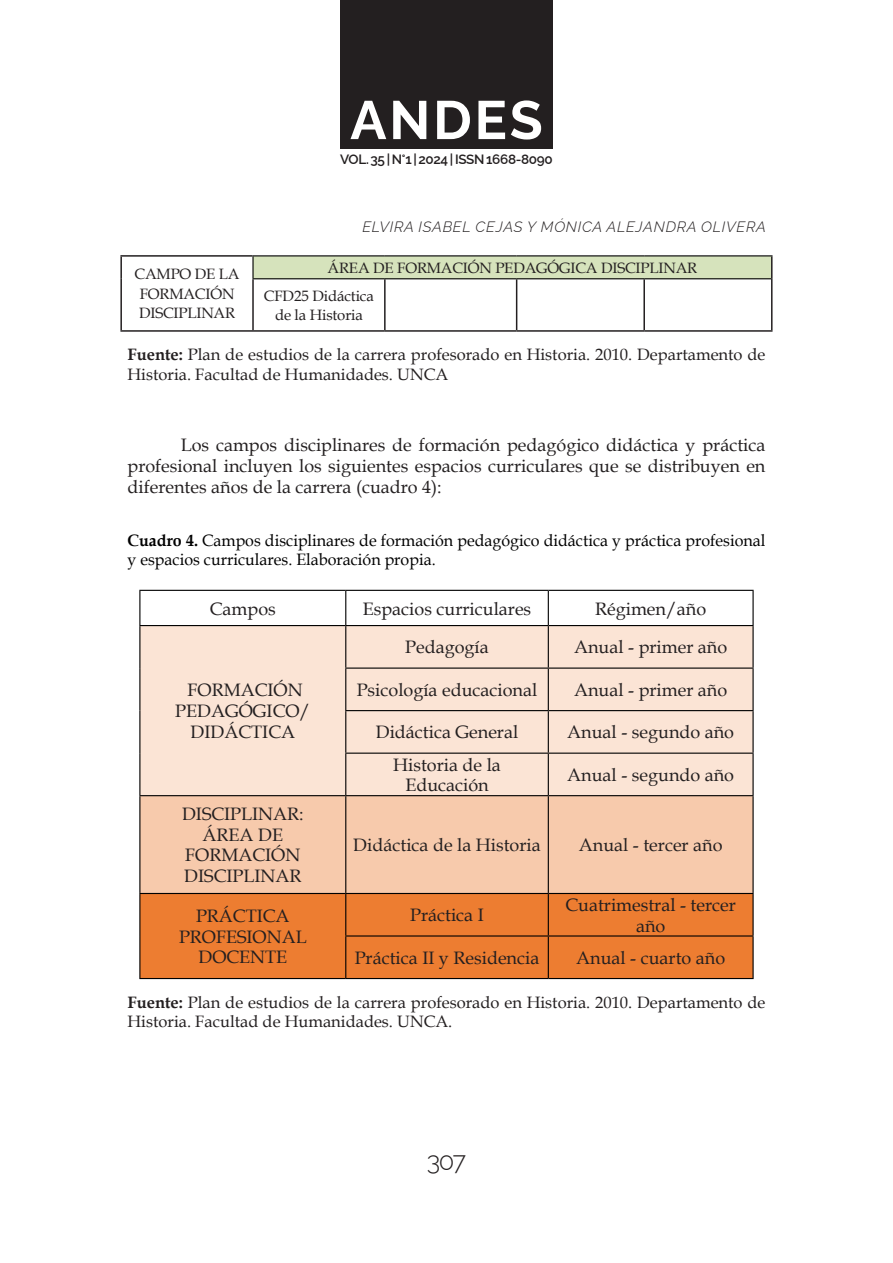
<style>
.page{position:relative;width:893px;height:1263px;background:#fff}
.page>*{position:absolute;margin:0;border:0;box-sizing:border-box;transform-origin:0 0}
.t1{font:100 54px "Raleway";letter-spacing:.05em;color:#fff}
.t2{font:100 25.5px "Raleway";color:#231f20}
.CUERPO{font:18px/20.7px "Book Antiqua";color:#231f20;text-align:center}
.t3{font:16.5px/19.8px "Book Antiqua";color:#231f20}
.TITULO_IMG_2{font:16.5px/18.9px "Book Antiqua";color:#000}
.AUTOR{font:15px/19.5px "Book Antiqua";letter-spacing:-.01em;color:#231f20}
.t4{font:italic 100 15px "Raleway";letter-spacing:.05em;color:#231f20}
.t5{font:600 13.5px "Raleway";letter-spacing:-.025em;color:#231f20}
.s1{font-weight:700}
</style>
<div class="page">
<div style="left:340px;top:0;width:213px;height:149px;background:#231f20"></div>
<div style="left:253px;top:256px;width:519px;height:23px;background:#d6e3bc"></div>
<hr style="left:120px;top:255px;width:132px;height:2px;background:#231f20">
<hr style="left:120px;top:257px;width:2px;height:22px;background:#231f20">
<hr style="left:120px;top:279px;width:2px;height:51px;background:#231f20">
<hr style="left:252px;top:279px;width:2px;height:51px;background:#231f20">
<hr style="left:384px;top:279px;width:2px;height:51px;background:#231f20">
<hr style="left:516px;top:279px;width:1px;height:51px;background:#231f20">
<hr style="left:643px;top:279px;width:2px;height:51px;background:#231f20">
<hr style="left:771px;top:279px;width:1px;height:51px;background:#231f20">
<hr style="left:120px;top:330px;width:133px;height:2px;background:#231f20">
<hr style="left:253px;top:330px;width:132px;height:2px;background:#231f20">
<hr style="left:385px;top:330px;width:132px;height:2px;background:#231f20">
<hr style="left:517px;top:330px;width:127px;height:2px;background:#231f20">
<hr style="left:644px;top:330px;width:128px;height:2px;background:#231f20">
<hr style="left:252px;top:256px;width:2px;height:22px;background:#000">
<hr style="left:252px;top:255px;width:133px;height:1px;background:#000">
<hr style="left:385px;top:255px;width:132px;height:1px;background:#000">
<hr style="left:517px;top:255px;width:127px;height:1px;background:#000">
<hr style="left:644px;top:255px;width:128px;height:1px;background:#000">
<svg style="left:771px;top:256px;width:1px;height:23px"></svg>
<hr style="left:252px;top:278px;width:133px;height:1px;background:#000">
<hr style="left:385px;top:278px;width:132px;height:1px;background:#000">
<hr style="left:517px;top:278px;width:127px;height:1px;background:#000">
<hr style="left:644px;top:278px;width:127px;height:1px;background:#000">
<div style="left:140px;top:626px;width:612px;height:169px;background:#fbe4d5"></div>
<div style="left:140px;top:796px;width:612px;height:97px;background:#f7caac"></div>
<div style="left:140px;top:894px;width:612px;height:84px;background:#ed7d31"></div>
<hr style="left:139px;top:591px;width:1px;height:34px;background:#000">
<hr style="left:139px;top:590px;width:207px;height:1px;background:#000">
<hr style="left:346px;top:590px;width:202px;height:1px;background:#000">
<hr style="left:548px;top:590px;width:206px;height:1px;background:#000">
<hr style="left:139px;top:626px;width:1px;height:42px;background:#000">
<hr style="left:139px;top:668px;width:1px;height:43px;background:#000">
<hr style="left:139px;top:711px;width:1px;height:42px;background:#000">
<hr style="left:139px;top:753px;width:1px;height:42px;background:#000">
<hr style="left:139px;top:796px;width:1px;height:97px;background:#000">
<hr style="left:139px;top:894px;width:1px;height:42px;background:#000">
<hr style="left:139px;top:936px;width:1px;height:42px;background:#000">
<hr style="left:139px;top:625px;width:207px;height:1px;background:#000">
<hr style="left:346px;top:625px;width:202px;height:1px;background:#000">
<hr style="left:548px;top:625px;width:206px;height:1px;background:#000">
<hr style="left:345px;top:667px;width:203px;height:2px;background:#000">
<hr style="left:548px;top:667px;width:206px;height:2px;background:#000">
<hr style="left:345px;top:710px;width:203px;height:1px;background:#000">
<hr style="left:548px;top:710px;width:206px;height:1px;background:#000">
<hr style="left:345px;top:752px;width:203px;height:2px;background:#000">
<hr style="left:548px;top:752px;width:206px;height:2px;background:#000">
<hr style="left:139px;top:795px;width:207px;height:1px;background:#000">
<hr style="left:346px;top:795px;width:202px;height:1px;background:#000">
<hr style="left:548px;top:795px;width:206px;height:1px;background:#000">
<hr style="left:139px;top:893px;width:207px;height:1px;background:#000">
<hr style="left:346px;top:893px;width:202px;height:1px;background:#000">
<hr style="left:548px;top:893px;width:206px;height:1px;background:#000">
<hr style="left:345px;top:935px;width:203px;height:1px;background:#000">
<hr style="left:548px;top:935px;width:206px;height:1px;background:#000">
<hr style="left:139px;top:978px;width:207px;height:1px;background:#000">
<hr style="left:346px;top:978px;width:202px;height:1px;background:#000">
<hr style="left:548px;top:978px;width:206px;height:1px;background:#000">
<hr style="left:345px;top:591px;width:1px;height:34px;background:#000">
<hr style="left:548px;top:591px;width:1px;height:34px;background:#000">
<hr style="left:752px;top:591px;width:2px;height:34px;background:#000">
<hr style="left:345px;top:626px;width:1px;height:41px;background:#000">
<hr style="left:548px;top:626px;width:1px;height:41px;background:#000">
<hr style="left:752px;top:626px;width:2px;height:41px;background:#000">
<hr style="left:345px;top:669px;width:1px;height:41px;background:#000">
<hr style="left:548px;top:669px;width:1px;height:41px;background:#000">
<hr style="left:752px;top:669px;width:2px;height:41px;background:#000">
<hr style="left:345px;top:711px;width:1px;height:41px;background:#000">
<hr style="left:548px;top:711px;width:1px;height:41px;background:#000">
<hr style="left:752px;top:711px;width:2px;height:41px;background:#000">
<hr style="left:345px;top:754px;width:1px;height:41px;background:#000">
<hr style="left:548px;top:754px;width:1px;height:41px;background:#000">
<hr style="left:752px;top:754px;width:2px;height:41px;background:#000">
<hr style="left:345px;top:796px;width:1px;height:97px;background:#000">
<hr style="left:548px;top:796px;width:1px;height:97px;background:#000">
<hr style="left:752px;top:796px;width:2px;height:97px;background:#000">
<hr style="left:345px;top:894px;width:1px;height:41px;background:#000">
<hr style="left:548px;top:894px;width:1px;height:41px;background:#000">
<hr style="left:752px;top:894px;width:2px;height:41px;background:#000">
<hr style="left:345px;top:936px;width:1px;height:42px;background:#000">
<hr style="left:548px;top:936px;width:1px;height:42px;background:#000">
<hr style="left:752px;top:936px;width:2px;height:42px;background:#000">
<h1 class="t1" style="left:350px;top:77px;width:194px">ANDES</h1>
<p class="t5" style="left:340px;top:149px;width:214px">VOL. 35 | N°1 | 2024 | ISSN 1668-8090</p>
<p class="t4" style="left:362px;top:214px;width:405px">ELVIRA ISABEL CEJAS Y MÓNICA ALEJANDRA OLIVERA</p>
<p class="AUTOR" style="left:328px;top:258px;width:371px">ÁREA DE FORMACIÓN PEDAGÓGICA DISCIPLINAR</p>
<p class="AUTOR" style="left:264px;top:285px;width:111px;text-align:center">CFD25 Didáctica de la Historia</p>
<p class="t3" style="left:128px;top:344px;width:639px"><span class="s1">Fuente:</span> Plan de estudios de la carrera profesorado en Historia. 2010. Departamento de<br>Historia. Facultad de Humanidades. UNCA</p>
<p class="AUTOR" style="left:135px;top:264px;width:106px">CAMPO DE LA<br>FORMACIÓN<br>DISCIPLINAR</p>
<p class="CUERPO" style="left:128px;top:435px;width:639px;text-align:justify;text-indent:53px">Los campos disciplinares de formación pedagógico didáctica y práctica profesional incluyen los siguientes espacios curriculares que se distribuyen en diferentes años de la carrera (cuadro 4):</p>
<p class="TITULO_IMG_2" style="left:128px;top:530px;width:639px"><span class="s1">Cuadro 4.</span> Campos disciplinares de formación pedagógico didáctica y práctica profesional y espacios curriculares. Elaboración propia.</p>
<p class="CUERPO" style="left:210px;top:598px;width:67px">Campos</p>
<p class="CUERPO" style="left:363px;top:598px;width:170px">Espacios curriculares</p>
<p class="CUERPO" style="left:595px;top:598px;width:113px">Régimen/año</p>
<p class="CUERPO" style="left:175px;top:680px;width:137px">FORMACIÓN<br>PEDAGÓGICO/<br>DIDÁCTICA</p>
<p class="CUERPO" style="left:182px;top:803px;width:123px">DISCIPLINAR:</p>
<p class="CUERPO" style="left:184px;top:824px;width:119px">ÁREA DE<br>FORMACIÓN<br>DISCIPLINAR</p>
<p class="CUERPO" style="left:405px;top:636px;width:85px">Pedagogía</p>
<p class="CUERPO" style="left:574px;top:636px;width:155px">Anual - primer año</p>
<p class="CUERPO" style="left:357px;top:679px;width:182px">Psicología educacional</p>
<p class="CUERPO" style="left:574px;top:679px;width:155px">Anual - primer año</p>
<p class="CUERPO" style="left:376px;top:721px;width:144px">Didáctica General</p>
<p class="CUERPO" style="left:567px;top:721px;width:168px">Anual - segundo año</p>
<p class="CUERPO" style="left:393px;top:754px;width:109px">Historia de la<br>Educación</p>
<p class="CUERPO" style="left:567px;top:764px;width:168px">Anual - segundo año</p>
<p class="CUERPO" style="left:353px;top:834px;width:189px">Didáctica de la Historia</p>
<p class="CUERPO" style="left:579px;top:834px;width:145px">Anual - tercer año</p>
<p class="CUERPO" style="left:179px;top:905px;width:129px">PRÁCTICA<br>PROFESIONAL<br>DOCENTE</p>
<p class="CUERPO" style="left:410px;top:904px;width:75px">Práctica I</p>
<p class="CUERPO" style="left:565px;top:894px;width:172px">Cuatrimestral - tercer año</p>
<p class="CUERPO" style="left:355px;top:947px;width:186px">Práctica II y Residencia</p>
<p class="CUERPO" style="left:576px;top:947px;width:151px">Anual - cuarto año</p>
<p class="t3" style="left:128px;top:992px;width:639px"><span class="s1">Fuente:</span> Plan de estudios de la carrera profesorado en Historia. 2010. Departamento de<br>Historia. Facultad de Humanidades. UNCA.</p>
<h2 class="t2" style="left:427px;top:1141px;width:41px">307</h2>
</div>
